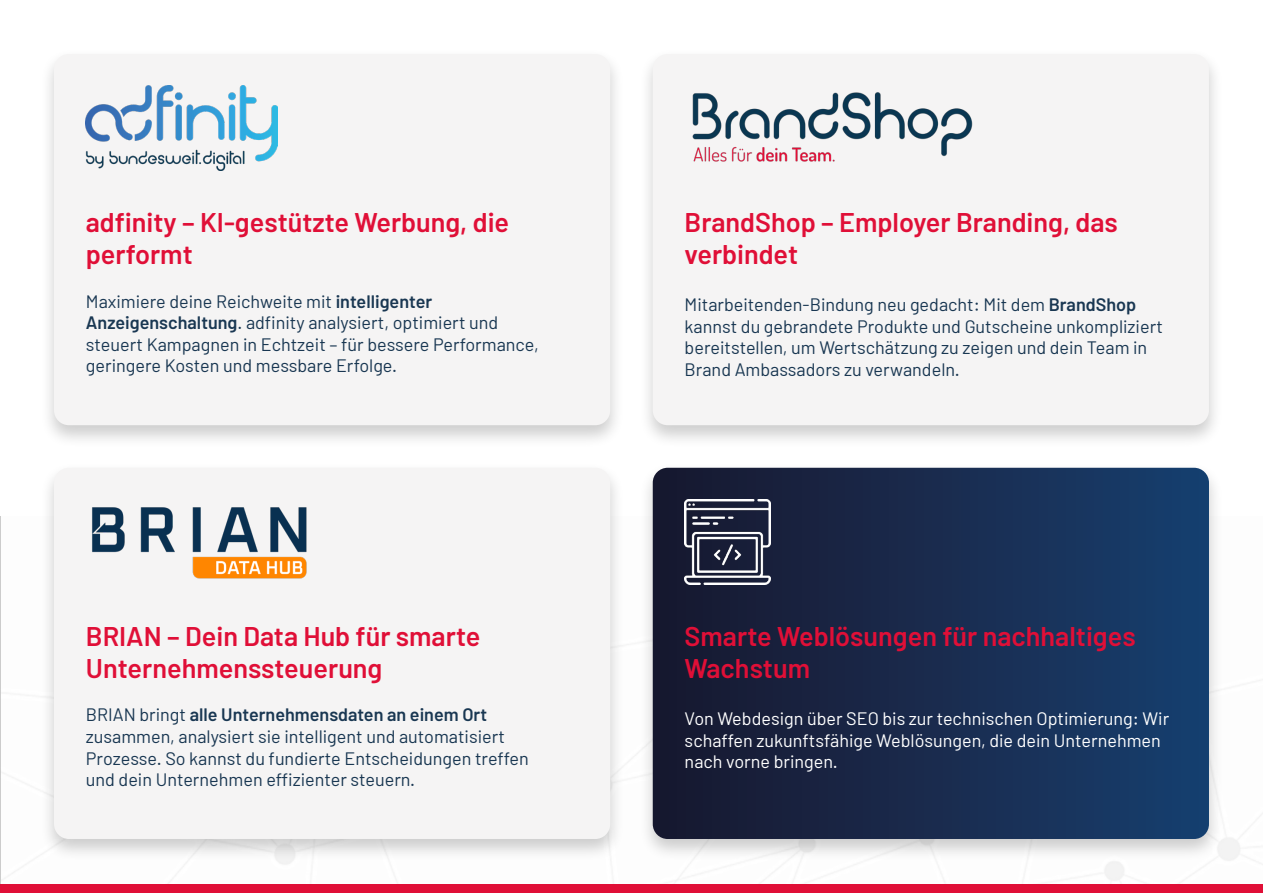
<style>
.page{position:relative;width:1263px;height:893px;background:#fff}
.page>*{position:absolute;margin:0;border:0;box-sizing:border-box;transform-origin:0 0}
.t1{font:600 27px/32.4px "Barlow";color:#e00f37}
.t2{font:18px/21.6px "Barlow";color:#193752}
.t3{font:18px/21.6px "Barlow";color:#fff}
.s1{font-weight:600}
</style>
<div class="page">
<div style="left:0;top:884px;width:1263px;height:9px;background:#e00f37"></div>
<div style="left:40px;top:48px;width:584px;height:400px;background:#000;opacity:.2"></div>
<div style="left:54px;top:54px;width:556px;height:371px;background:#f5f4f4;border-radius:15px"></div>
<div style="left:40px;top:462px;width:584px;height:399px;background:#000;opacity:.2"></div>
<div style="left:54px;top:468px;width:556px;height:371px;background:#f5f4f4;border-radius:15px"></div>
<div style="left:638px;top:48px;width:585px;height:400px;background:#000;opacity:.2"></div>
<div style="left:653px;top:54px;width:556px;height:371px;background:#f5f4f4;border-radius:15px"></div>
<div style="left:638px;top:462px;width:585px;height:399px;background:#000;opacity:.2"></div>
<svg style="left:653px;top:468px;width:556px;height:371px;background:#182b4f"></svg>
<img style="left:86px;top:86px;width:192px;height:85px">
<img style="left:92px;top:507px;width:215px;height:72px">
<img style="left:692px;top:92px;width:281px;height:70px">
<img style="left:685px;top:500px;width:85px;height:85px">
<h1 class="t1" style="left:86px;top:206px;width:425px">adfinity – KI-gestützte Werbung, die performt</h1>
<p class="t2" style="left:86px;top:290px;width:454px">Maximiere deine Reichweite mit <span class="s1">intelligenter Anzeigenschaltung</span>. adfinity analysiert, optimiert und steuert Kampagnen in Echtzeit – für bessere Performance, geringere Kosten und messbare Erfolge.</p>
<h1 class="t1" style="left:86px;top:619px;width:396px">BRIAN – Dein Data Hub für smarte<br>Unternehmenssteuerung</h1>
<p class="t2" style="left:86px;top:704px;width:444px">BRIAN bringt <span class="s1">alle Unternehmensdaten an einem Ort </span>zusammen, analysiert sie intelligent und automatisiert Prozesse. So kannst du fundierte Entscheidungen treffen und dein Unternehmen effizienter steuern.</p>
<h1 class="t1" style="left:685px;top:206px;width:435px">BrandShop – Employer Branding, das verbindet</h1>
<p class="t2" style="left:685px;top:293px;width:480px">Mitarbeitenden-Bindung neu gedacht: Mit dem <span class="s1">BrandShop </span>kannst du gebrandete Produkte und Gutscheine unkompliziert bereitstellen, um Wertschätzung zu zeigen und dein Team in Brand Ambassadors zu verwandeln.</p>
<h1 class="t1" style="left:685px;top:619px;width:453px">Smarte Weblösungen für nachhaltiges<br>Wachstum</h1>
<p class="t3" style="left:685px;top:707px;width:486px">Von Webdesign über SEO bis zur technischen Optimierung: Wir schaffen zukunftsfähige Weblösungen, die dein Unternehmen nach vorne bringen.</p>
</div>
